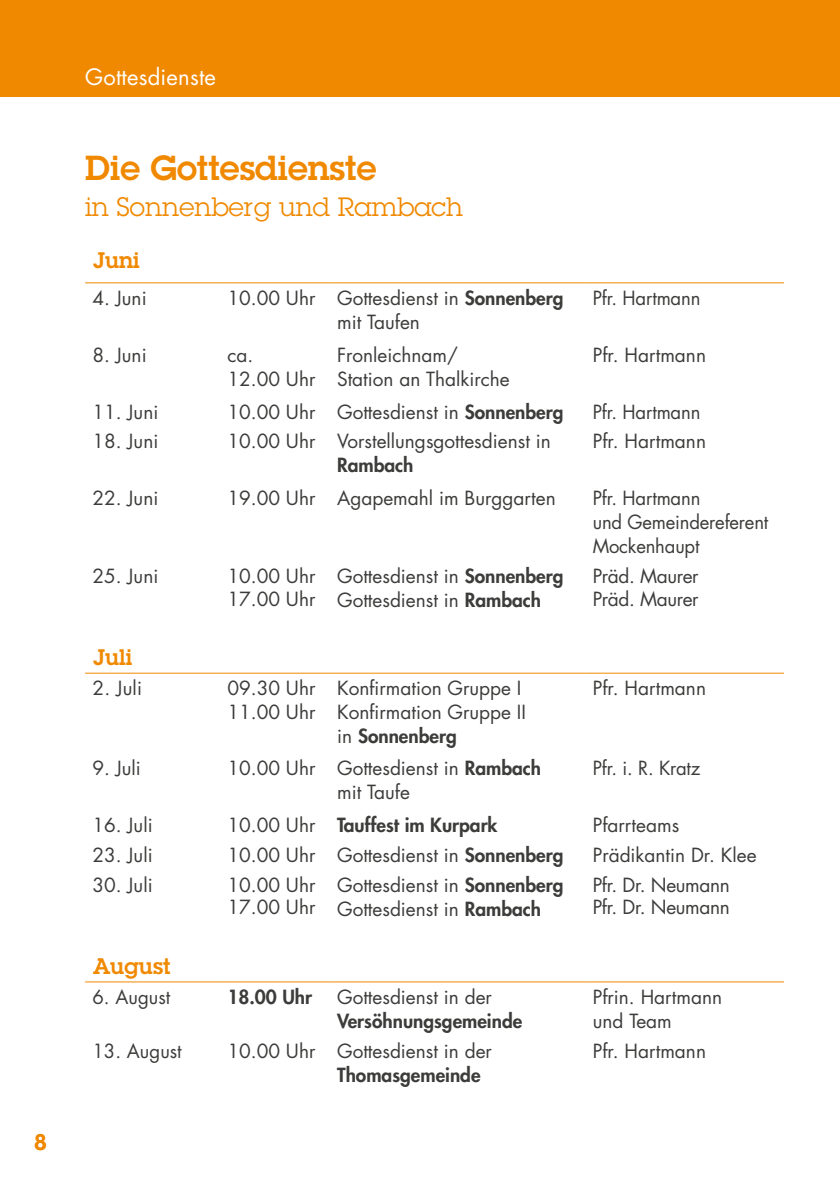
<style>
.page{position:relative;width:840px;height:1191px;background:#fff}
.page>*{position:absolute;margin:0;border:0;box-sizing:border-box;transform-origin:0 0}
.t1{font:600 34px "Lubalin Graph";color:#f08900}
.t2{font:26px "Lubalin Graph";color:#f08900}
.t3{font:800 24px "Rotis Sans Serif";color:#fff}
.t4{font:600 22px "Lubalin Graph";color:#f08900}
.t5{font:22px "Futura";letter-spacing:.01em;color:#fff}
.t6{font:19px/24px "Futura";color:#3c3c3b}
.t7{font:800 19px "Futura";color:#3c3c3b}
.t8{font:19px/22.8px "Futura";letter-spacing:-.02em;color:#3c3c3b}
.s1{font-weight:800}
.s2{font-weight:400}
</style>
<div class="page">
<div style="left:0;top:0;width:839px;height:96px;background:#f08900"></div>
<hr style="left:85px;top:282px;width:135px;height:1px;background:#f08900">
<hr style="left:220px;top:282px;width:109px;height:1px;background:#f08900">
<hr style="left:329px;top:282px;width:256px;height:1px;background:#f08900">
<hr style="left:585px;top:282px;width:198px;height:1px;background:#f08900">
<hr style="left:85px;top:672px;width:135px;height:1px;background:#f08900">
<hr style="left:220px;top:672px;width:109px;height:1px;background:#f08900">
<hr style="left:329px;top:672px;width:256px;height:1px;background:#f08900">
<hr style="left:585px;top:672px;width:198px;height:1px;background:#f08900">
<hr style="left:85px;top:981px;width:135px;height:1px;background:#f08900">
<hr style="left:220px;top:981px;width:109px;height:1px;background:#f08900">
<hr style="left:329px;top:981px;width:256px;height:1px;background:#f08900">
<hr style="left:585px;top:981px;width:198px;height:1px;background:#f08900">
<p class="t4" style="left:34px;top:1127px;width:14px">8</p>
<p class="t5" style="left:85px;top:62px;width:132px">Gottesdienste</p>
<p class="t3" style="left:84px;top:62px;width:66px">Thema</p>
<h1 class="t1" style="left:85px;top:146px;width:293px">Die Gottesdienste</h1>
<h2 class="t2" style="left:85px;top:191px;width:379px">in Sonnenberg und Rambach</h2>
<p class="t4" style="left:93px;top:246px;width:48px">Juni</p>
<p class="t6" style="left:92px;top:286px;width:56px">4. Juni</p>
<p class="t6" style="left:337px;top:286px;width:228px;text-indent:-110px">10.00 Uhr Gottesdienst in <span class="s1">Sonnenberg </span>mit Taufen</p>
<p class="t6" style="left:592px;top:286px;width:109px">Pfr. Hartmann</p>
<p class="t6" style="left:92px;top:342px;width:56px">8. Juni</p>
<p class="t6" style="left:227px;top:342px;width:89px">ca.<br>12.00 Uhr</p>
<p class="t6" style="left:337px;top:342px;width:174px">Fronleichnam/<br>Station an Thalkirche</p>
<p class="t6" style="left:592px;top:342px;width:115px">Pfr. Hartmann</p>
<p class="t6" style="left:92px;top:399px;width:67px">11. Juni</p>
<p class="t6" style="left:227px;top:399px;width:337px">10.00 Uhr Gottesdienst in <span class="s1">Sonnenberg</span></p>
<p class="t6" style="left:592px;top:399px;width:109px">Pfr. Hartmann</p>
<p class="t6" style="left:92px;top:429px;width:67px">18. Juni</p>
<p class="t6" style="left:227px;top:429px;width:325px">10.00 Uhr Vorstellungsgottesdienst in</p>
<p class="t7" style="left:337px;top:453px;width:78px">Rambach</p>
<p class="t6" style="left:592px;top:429px;width:115px">Pfr. Hartmann</p>
<p class="t6" style="left:92px;top:486px;width:67px">22. Juni</p>
<p class="t6" style="left:227px;top:486px;width:329px">19.00 Uhr Agapemahl im Burggarten</p>
<p class="t6" style="left:592px;top:486px;width:177px">Pfr. Hartmann<br>und Gemeindereferent<br>Mockenhaupt</p>
<p class="t6" style="left:92px;top:563px;width:67px">25. Juni</p>
<p class="t6" style="left:227px;top:564px;width:89px;line-height:22.8px">10.00 Uhr<br>17.00 Uhr</p>
<p class="t6" style="left:337px;top:564px;width:228px">Gottesdienst in <span class="s1">Sonnenberg<br></span>Gottesdienst in <span class="s1">Rambach</span></p>
<p class="t8" style="left:592px;top:564px;width:107px">Präd. Maurer<br>Präd. Maurer</p>
<p class="t4" style="left:93px;top:643px;width:41px">Juli</p>
<p class="t6" style="left:92px;top:676px;width:51px">2. Juli</p>
<p class="t6" style="left:227px;top:676px;width:89px">09.30 Uhr<br>11.00 Uhr</p>
<p class="t6" style="left:337px;top:676px;width:190px">Konfirmation Gruppe I<br>Konfirmation Gruppe II in <span class="s1">Sonnenberg</span></p>
<p class="t6" style="left:592px;top:676px;width:115px">Pfr. Hartmann</p>
<p class="t6" style="left:92px;top:755px;width:50px">9. Juli</p>
<p class="t6" style="left:337px;top:756px;width:205px;text-indent:-110px">10.00 Uhr Gottesdienst in <span class="s1">Rambach </span>mit Taufe</p>
<p class="t6" style="left:592px;top:755px;width:109px">Pfr. i. R. Kratz</p>
<p class="t6" style="left:92px;top:812px;width:62px">16. Juli</p>
<p class="t7" style="left:227px;top:812px;width:271px"><span class="s2">10.00 Uhr</span> Tauffest im Kurpark</p>
<p class="t6" style="left:592px;top:812px;width:88px">Pfarrteams</p>
<p class="t6" style="left:92px;top:842px;width:62px">23. Juli</p>
<p class="t6" style="left:227px;top:842px;width:337px">10.00 Uhr Gottesdienst in <span class="s1">Sonnenberg</span></p>
<p class="t6" style="left:592px;top:842px;width:165px">Prädikantin Dr. Klee</p>
<p class="t6" style="left:92px;top:872px;width:62px">30. Juli</p>
<p class="t6" style="left:227px;top:873px;width:89px;line-height:22.8px">10.00 Uhr<br>17.00 Uhr</p>
<p class="t6" style="left:337px;top:872px;width:228px">Gottesdienst in <span class="s1">Sonnenberg<br></span>Gottesdienst in <span class="s1">Rambach</span></p>
<p class="t8" style="left:592px;top:873px;width:138px">Pfr. Dr. Neumann<br>Pfr. Dr. Neumann</p>
<p class="t4" style="left:93px;top:951px;width:79px">August</p>
<p class="t6" style="left:92px;top:985px;width:79px">6. August</p>
<p class="t7" style="left:227px;top:984px;width:86px">18.00 Uhr</p>
<p class="t6" style="left:337px;top:985px;width:156px">Gottesdienst in der</p>
<p class="t7" style="left:337px;top:1008px;width:187px">Versöhnungsgemeinde</p>
<p class="t6" style="left:92px;top:1038px;width:91px">13. August</p>
<p class="t6" style="left:227px;top:1038px;width:266px">10.00 Uhr Gottesdienst in der</p>
<p class="t7" style="left:337px;top:1062px;width:145px">Thomasgemeinde</p>
<p class="t6" style="left:592px;top:985px;width:131px">Pfrin. Hartmann und Team</p>
<p class="t6" style="left:592px;top:1038px;width:115px">Pfr. Hartmann</p>
</div>
